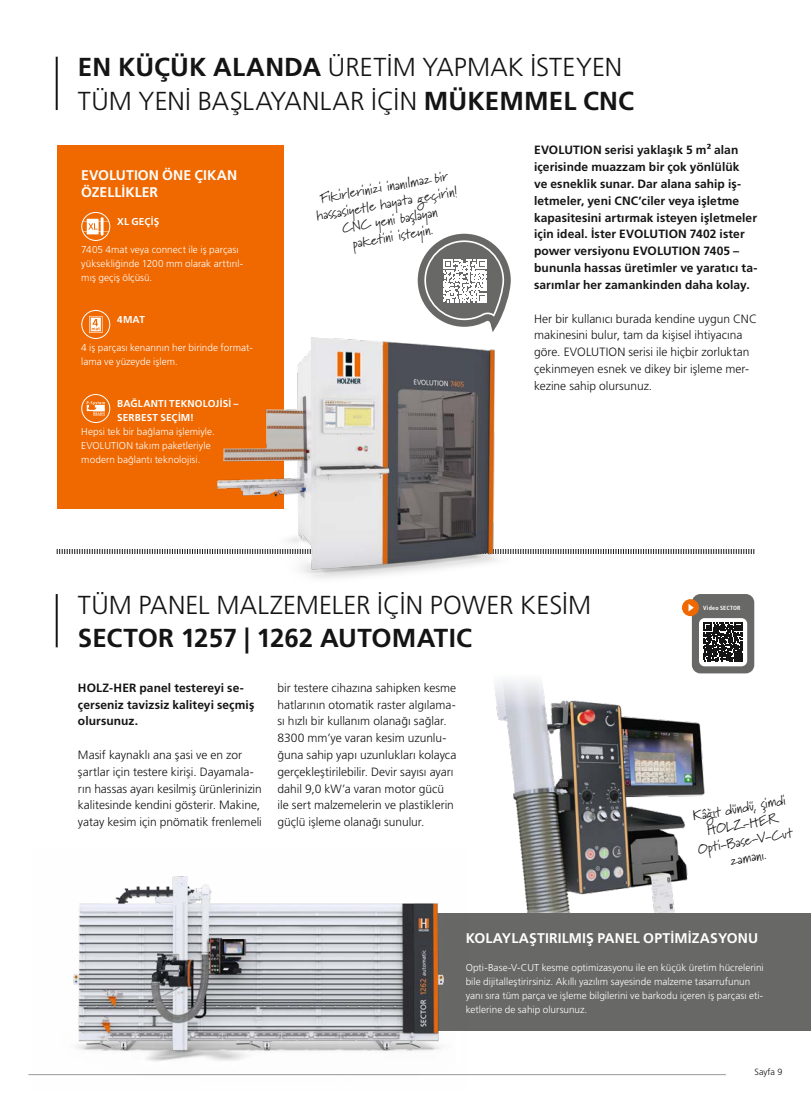
<style>
.page{position:relative;width:811px;height:1103px;background:#fff}
.page>*{position:absolute;margin:0;border:0;box-sizing:border-box;transform-origin:0 0}
.t1{font:300 26px/33.8px "Frutiger LT Pro";letter-spacing:.01em;color:#141415}
.t2{font:700 26px "Frutiger LT Pro";color:#141415}
.t3{font:14px/16.8px "Marydale";color:#141415;text-align:center}
.t4{font:700 14px/16.8px "Frutiger LT Pro";letter-spacing:.005em;color:#fff}
.t5{font:300 12px/16.8px "Frutiger LT Pro";color:#141415}
.t6{font:700 12px/16.8px "Frutiger LT Pro";letter-spacing:.005em;color:#141415}
.t7{font:300 10px/14px "Frutiger LT Pro";letter-spacing:.005em;color:#fff}
.t8{font:700 10px/14px "Frutiger LT Pro";letter-spacing:.015em;color:#fff}
.t9{font:300 9px "Frutiger LT Pro";color:#141415}
.t10{font:700 condensed 6px "Frutiger LT Pro";letter-spacing:.035em;color:#fff}
.s1{font-weight:700}
</style>
<div class="page">
<img style="left:494px;top:680px;width:211px;height:228px">
<div style="left:57px;top:145px;width:226px;height:364px;background:#ef6800"></div>
<svg style="left:56px;top:549px;width:698px;height:5px"></svg>
<div style="left:336px;top:908px;width:475px;height:128px;background:#fff;opacity:.75"></div>
<div style="left:342px;top:913px;width:469px;height:117px;background:#686867"></div>
<hr style="left:28px;top:1074px;width:698px;height:1px;background:#989999">
<div style="left:692px;top:594px;width:62px;height:79px;background:#686867;border-radius:9px"></div>
<div style="left:699px;top:618px;width:48px;height:48px;background:#fff;border-radius:6px"></div>
<svg style="left:703px;top:623px;width:39px;height:38px"></svg>
<div style="left:682px;top:599px;width:17px;height:17px;background:#ef6800;border-radius:50%"></div>
<svg style="left:688px;top:604px;width:6px;height:7px"></svg>
<svg style="left:417px;top:233px;width:94px;height:99px"></svg>
<hr style="left:56px;top:57px;width:2px;height:53px;background:#141415">
<svg style="left:82px;top:212px;width:28px;height:28px"></svg>
<hr style="left:101px;top:217px;width:3px;height:19px;background:#fff">
<svg style="left:82px;top:219px;width:28px;height:15px"></svg>
<div style="left:81px;top:212px;width:29px;height:29px;border:1px solid #fff;border-radius:50%"></div>
<svg style="left:82px;top:310px;width:28px;height:28px"></svg>
<svg style="left:89px;top:316px;width:13px;height:17px"></svg>
<div style="left:81px;top:310px;width:29px;height:29px;border:1px solid #fff;border-radius:50%"></div>
<svg style="left:82px;top:394px;width:28px;height:28px"></svg>
<svg style="left:87px;top:401px;width:18px;height:15px"></svg>
<div style="left:81px;top:394px;width:29px;height:29px;border:1px solid #fff;border-radius:50%"></div>
<hr style="left:56px;top:594px;width:2px;height:53px;background:#141415">
<img style="left:212px;top:334px;width:330px;height:245px">
<img style="left:33px;top:876px;width:434px;height:200px">
<h1 class="t1" style="left:78px;top:50px;width:557px"><span class="s1">EN KÜÇÜK ALANDA</span> ÜRETIM YAPMAK ISTEYEN<br>TÜM YENI BAŞLAYANLAR IÇIN <span class="s1">MÜKEMMEL CNC</span></h1>
<p class="t6" style="left:534px;top:142px;width:225px">EVOLUTION serisi yaklaşık 5 m² alan içerisinde muazzam bir çok yönlülük<br>ve esneklik sunar. Dar alana sahip iş&shy;letmeler, yeni CNC’ciler veya işletme kapasitesini artırmak isteyen işletmeler için ideal. İster EVOLUTION 7402 ister power versiyonu EVOLUTION 7405 – bununla hassas üretimler ve yaratıcı ta&shy;sarımlar her zamankinden daha kolay.</p>
<p class="t5" style="left:534px;top:310px;width:224px">Her bir kullanıcı burada kendine uygun CNC makinesini bulur, tam da kişisel ihtiyacına göre. EVOLUTION serisi ile hiçbir zorluktan çekinmeyen esnek ve dikey bir işleme mer&shy;kezine sahip olursunuz.</p>
<p class="t4" style="left:81px;top:167px;width:157px">EVOLUTION ÖNE ÇIKAN<br>ÖZELLIKLER</p>
<p class="t8" style="left:117px;top:214px;width:44px">XL GEÇIŞ</p>
<p class="t7" style="left:81px;top:242px;width:163px">7405 4mat veya connect ile iş parçası yüksekliğinde 1200 mm olarak arttırıl&shy;mış geçiş ölçüsü.</p>
<p class="t8" style="left:117px;top:312px;width:29px">4MAT</p>
<p class="t7" style="left:81px;top:340px;width:173px">4 iş parçası kenarının her birinde format&shy;lama ve yüzeyde işlem.</p>
<p class="t8" style="left:117px;top:396px;width:123px">BAĞLANTI TEKNOLOJISI –<br>SERBEST SEÇIM!</p>
<p class="t7" style="left:81px;top:424px;width:135px">Hepsi tek bir bağlama işlemiyle.<br>EVOLUTION takım paketleriyle modern bağlantı teknolojisi.</p>
<p class="t3" style="left:312px;top:191px;width:145px;rotate:-10deg">Fikirlerinizi inanılmaz bir hassasiyetle hayata geçirin!<br>CNC yeni başlayan<br>paketini isteyin.</p>
<h1 class="t1" style="left:78px;top:588px;width:515px">TÜM PANEL MALZEMELER İÇİN POWER KESİM</h1>
<h1 class="t2" style="left:78px;top:623px;width:396px">SECTOR 1257 | 1262 AUTOMATIC</h1>
<p class="t6" style="left:78px;top:679px;width:178px">HOLZ-HER panel testereyi se&shy;çerseniz tavizsiz kaliteyi seçmiş olursunuz.</p>
<p class="t5" style="left:78px;top:746px;width:185px">Masif kaynaklı ana şasi ve en zor şartlar için testere kirişi. Dayamala&shy;rın hassas ayarı kesilmiş ürünlerinizin kalitesinde kendini gösterir. Makine, yatay kesim için pnömatik frenlemeli</p>
<p class="t5" style="left:277px;top:679px;width:180px">bir testere cihazına sahipken kesme hatlarının otomatik raster algılama&shy;sı hızlı bir kullanım olanağı sağlar.<br>8300 mm’ye varan kesim uzunlu&shy;ğuna sahip yapı uzunlukları kolayca gerçekleştirilebilir. Devir sayısı ayarı dahil 9,0 kW’a varan motor gücü ile sert malzemelerin ve plastiklerin güçlü işleme olanağı sunulur.</p>
<p class="t10" style="left:703px;top:604px;width:39px">Video SECTOR</p>
<p class="t3" style="left:691px;top:807px;width:97px;rotate:-10deg">Kâğıt dündü, şimdi<br>HOLZ-HER<br>Opti-Base-V-Cut zamanı.</p>
<p class="t4" style="left:466px;top:929px;width:294px">KOLAYLAŞTIRILMIŞ PANEL OPTİMİZASYONU</p>
<p class="t7" style="left:466px;top:960px;width:299px">Opti-Base-V-CUT kesme optimizasyonu ile en küçük üretim hücrelerini bile dijitalleştirirsiniz. Akıllı yazılım sayesinde malzeme tasarrufunun yanı sıra tüm parça ve işleme bilgilerini ve barkodu içeren iş parçası eti&shy;ketlerine de sahip olursunuz.</p>
<p class="t9" style="left:754px;top:1066px;width:29px">Sayfa 9</p>
</div>
